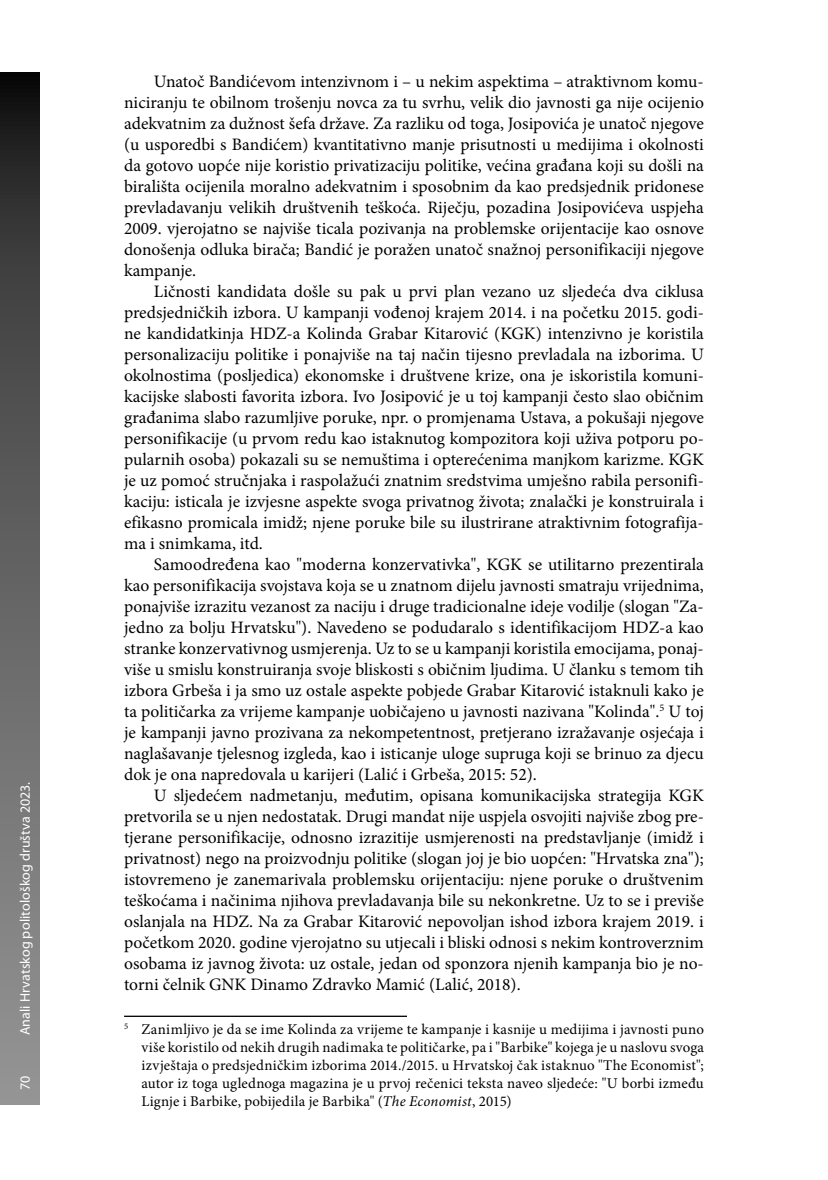
<style>
.page{position:relative;width:828px;height:1180px;background:#fff}
.page>*{position:absolute;margin:0;border:0;box-sizing:border-box;transform-origin:0 0}
.t1{font:17.5px/21px "Minion Pro";color:#000;text-align:justify}
.t2{font:14.88px/17.8px "Minion Pro";letter-spacing:.01em;color:#000;text-align:justify}
.t3{font:14px "Myriad Pro";letter-spacing:.005em;color:#fff}
.s1{font-style:italic}
</style>
<div class="page">
<svg style="left:0;top:73px;width:40px;height:1032px;background:#5f5f5f"></svg>
<hr style="left:124px;top:1015px;width:283px;height:2px;background:#000">
<p class="t3" style="left:16px;top:1035px;width:255px;rotate:-90deg">Anali Hrvatskog politološkog društva 2023.</p>
<p class="t3" style="left:16px;top:1090px;width:16px;rotate:-90deg">70</p>
<p class="t1" style="left:124px;top:71px;width:581px;text-indent:30px">Unatoč Bandićevom intenzivnom i – u nekim aspektima – atraktivnom komu&shy;niciranju te obilnom trošenju novca za tu svrhu, velik dio javnosti ga nije ocijenio adekvatnim za dužnost šefa države. Za razliku od toga, Josipovića je unatoč njegove (u usporedbi s Bandićem) kvantitativno manje prisutnosti u medijima i okolnosti da gotovo uopće nije koristio privatizaciju politike, većina građana koji su došli na birališta ocijenila moralno adekvatnim i sposobnim da kao predsjednik pridonese prevladavanju velikih društvenih teškoća. Riječju, pozadina Josipovićeva uspjeha 2009. vjerojatno se najviše ticala pozivanja na problemske orijentacije kao osnove donošenja odluka birača; Bandić je poražen unatoč snažnoj personifikaciji njegove kampanje.</p>
<p class="t1" style="left:124px;top:281px;width:581px;text-indent:30px">Ličnosti kandidata došle su pak u prvi plan vezano uz sljedeća dva ciklusa predsjedničkih izbora. U kampanji vođenoj krajem 2014. i na početku 2015. godi&shy;ne kandidatkinja HDZ-a Kolinda Grabar Kitarović (KGK) intenzivno je koristila personalizaciju politike i ponajviše na taj način tijesno prevladala na izborima. U okolnostima (posljedica) ekonomske i društvene krize, ona je iskoristila komuni&shy;kacijske slabosti favorita izbora. Ivo Josipović je u toj kampanji često slao običnim građanima slabo razumljive poruke, npr. o promjenama Ustava, a pokušaji njegove personifikacije (u prvom redu kao istaknutog kompozitora koji uživa potporu po&shy;pularnih osoba) pokazali su se nemuštima i opterećenima manjkom karizme. KGK je uz pomoć stručnjaka i raspolažući znatnim sredstvima umješno rabila personifi&shy;kaciju: isticala je izvjesne aspekte svoga privatnog života; znalački je konstruirala i efikasno promicala imidž; njene poruke bile su ilustrirane atraktivnim fotografija&shy;ma i snimkama, itd.</p>
<p class="t1" style="left:124px;top:554px;width:581px;text-indent:30px">Samoodređena kao "moderna konzervativka", KGK se utilitarno prezentirala kao personifikacija svojstava koja se u znatnom dijelu javnosti smatraju vrijednima, ponajviše izrazitu vezanost za naciju i druge tradicionalne ideje vodilje (slogan "Za&shy;jedno za bolju Hrvatsku"). Navedeno se podudaralo s identifikacijom HDZ-a kao stranke konzervativnog usmjerenja. Uz to se u kampanji koristila emocijama, ponaj&shy;više u smislu konstruiranja svoje bliskosti s običnim ljudima. U članku s temom tih izbora Grbeša i ja smo uz ostale aspekte pobjede Grabar Kitarović istaknuli kako je ta političarka za vrijeme kampanje uobičajeno u javnosti nazivana "Kolinda".<sup>5</sup> U toj je kampanji javno prozivana za nekompetentnost, pretjerano izražavanje osjećaja i naglašavanje tjelesnog izgleda, kao i isticanje uloge supruga koji se brinuo za djecu dok je ona napredovala u karijeri (Lalić i Grbeša, 2015: 52).</p>
<p class="t1" style="left:124px;top:785px;width:581px;text-indent:30px">U sljedećem nadmetanju, međutim, opisana komunikacijska strategija KGK pretvorila se u njen nedostatak. Drugi mandat nije uspjela osvojiti najviše zbog pre&shy;tjerane personifikacije, odnosno izrazitije usmjerenosti na predstavljanje (imidž i privatnost) nego na proizvodnju politike (slogan joj je bio uopćen: "Hrvatska zna"); istovremeno je zanemarivala problemsku orijentaciju: njene poruke o društvenim teškoćama i načinima njihova prevladavanja bile su nekonkretne. Uz to se i previše oslanjala na HDZ. Na za Grabar Kitarović nepovoljan ishod izbora krajem 2019. i početkom 2020. godine vjerojatno su utjecali i bliski odnosi s nekim kontroverznim osobama iz javnog života: uz ostale, jedan od sponzora njenih kampanja bio je no&shy;torni čelnik GNK Dinamo Zdravko Mamić (Lalić, 2018).</p>
<p class="t2" style="left:141px;top:1020px;width:564px;text-indent:-17px"><sup>5</sup> Zanimljivo je da se ime Kolinda za vrijeme te kampanje i kasnije u medijima i javnosti puno više koristilo od nekih drugih nadimaka te političarke, pa i "Barbike" kojega je u naslovu svoga izvještaja o predsjedničkim izborima 2014./2015. u Hrvatskoj čak istaknuo "The Economist"; autor iz toga uglednoga magazina je u prvoj rečenici teksta naveo sljedeće: "U borbi između Lignje i Barbike, pobijedila je Barbika" (<span class="s1">The Economist</span>, 2015)</p>
</div>
